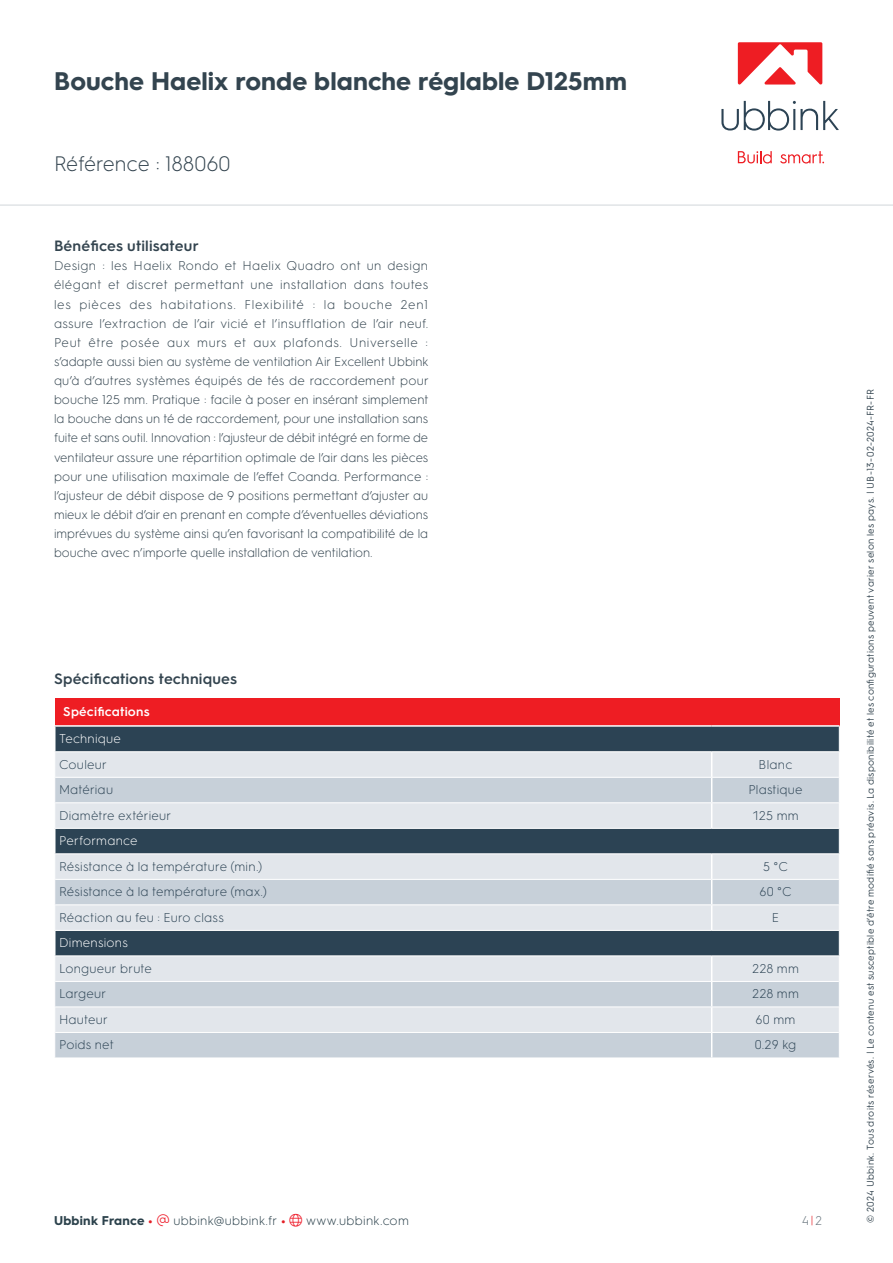
<style>
.page{position:relative;width:893px;height:1263px;background:#fff}
.page>*{position:absolute;margin:0;border:0;box-sizing:border-box;transform-origin:0 0}
.t1{font:700 25.5px "HGS3";letter-spacing:.005em;color:#33444f}
.t2{font:300 21px "HGS3";color:#33444f}
.t3{font:600 15px "HGS3";letter-spacing:.01em;color:#33444f}
.t4{font:300 12.75px/19px "HGS3";color:#33444f;text-align:justify}
.t5{font:300 12.75px "HGS3";letter-spacing:.015em;color:#2c4354}
.t6{font:300 12.75px "HGS3";letter-spacing:.02em;color:#2c424c}
.t7{font:300 12.75px "HGS3";letter-spacing:.02em;color:#fff}
.t8{font:600 12.75px "HGS3";letter-spacing:.015em;color:#fff}
.t9{font:300 12.75px "HGS3";color:#66737c}
.t10{font:9.75px "HGS3";letter-spacing:.025em;color:#33444f}
.s1{font-weight:700}
.s2{font-weight:700;color:#e31e25}
.s3{color:#ee1f2d}
.s4{color:#e31e25}
</style>
<div class="page">
<div style="left:55px;top:698px;width:784px;height:28px;background:#ee1d23"></div>
<div style="left:56px;top:727px;width:783px;height:24px;background:#2c4354"></div>
<div style="left:55px;top:752px;width:784px;height:25px;background:#e2e6eb"></div>
<svg style="left:55px;top:778px;width:784px;height:279px;background:#b8c1c9"></svg>
<hr style="left:54px;top:725px;width:658px;height:2px;background:#fff">
<hr style="left:712px;top:725px;width:127px;height:2px;background:#fff">
<hr style="left:55px;top:802px;width:657px;height:1px;background:#fff">
<hr style="left:712px;top:802px;width:127px;height:1px;background:#fff">
<svg style="left:711px;top:752px;width:1px;height:76px"></svg>
<hr style="left:54px;top:828px;width:658px;height:1px;background:#fff">
<hr style="left:712px;top:828px;width:128px;height:1px;background:#fff">
<hr style="left:54px;top:829px;width:2px;height:24px;background:#fff">
<hr style="left:54px;top:853px;width:658px;height:1px;background:#fff">
<hr style="left:712px;top:853px;width:128px;height:1px;background:#fff">
<hr style="left:55px;top:879px;width:657px;height:1px;background:#fff">
<hr style="left:712px;top:879px;width:127px;height:1px;background:#fff">
<hr style="left:55px;top:904px;width:657px;height:1px;background:#fff">
<hr style="left:712px;top:904px;width:127px;height:1px;background:#fff">
<svg style="left:711px;top:854px;width:1px;height:76px"></svg>
<hr style="left:54px;top:930px;width:658px;height:1px;background:#fff">
<hr style="left:712px;top:930px;width:128px;height:1px;background:#fff">
<hr style="left:54px;top:931px;width:2px;height:24px;background:#fff">
<hr style="left:54px;top:955px;width:658px;height:1px;background:#fff">
<hr style="left:712px;top:955px;width:128px;height:1px;background:#fff">
<hr style="left:55px;top:981px;width:657px;height:1px;background:#fff">
<hr style="left:712px;top:981px;width:127px;height:1px;background:#fff">
<hr style="left:55px;top:1006px;width:657px;height:1px;background:#fff">
<hr style="left:712px;top:1006px;width:127px;height:1px;background:#fff">
<hr style="left:55px;top:1032px;width:657px;height:1px;background:#fff">
<hr style="left:712px;top:1032px;width:127px;height:1px;background:#fff">
<svg style="left:711px;top:956px;width:1px;height:101px"></svg>
<svg style="left:839px;top:727px;width:1px;height:229px"></svg>
<hr style="left:0;top:204px;width:893px;height:2px;background:#e1e4e6">
<svg style="left:721px;top:101px;width:118px;height:30px"></svg>
<svg style="left:738px;top:151px;width:34px;height:13px"></svg>
<svg style="left:780px;top:151px;width:44px;height:13px"></svg>
<svg style="left:738px;top:42px;width:84px;height:43px"></svg>
<h1 class="t1" style="left:54px;top:63px;width:574px">Bouche Haelix ronde blanche réglable D125mm</h1>
<h2 class="t2" style="left:54px;top:150px;width:178px">Référence : 188060</h2>
<p class="t3" style="left:54px;top:235px;width:146px">Bénéfices utilisateur</p>
<p class="t4" style="left:54px;top:256px;width:376px">Design : les Haelix Rondo et Haelix Quadro ont un design élégant et discret permettant une installation dans toutes les pièces des habitations. Flexibilité : la bouche 2en1 assure l’extraction de l’air vicié et l’insufflation de l’air neuf.<br>Peut être posée aux murs et aux plafonds. Universelle : s’adapte aussi bien au système de ventilation Air Excellent Ubbink qu’à d’autres systèmes équipés de tés de raccordement pour bouche 125 mm. Pratique : facile à poser en insérant simplement la bouche dans un té de raccordement, pour une installation sans fuite et sans outil. Innovation : l’ajusteur de débit intégré en forme de ventilateur assure une répartition optimale de l’air dans les pièces pour une utilisation maximale de l’effet Coanda. Performance : l’ajusteur de débit dispose de 9 positions permettant d’ajuster au mieux le débit d’air en prenant en compte d’éventuelles déviations imprévues du système ainsi qu’en favorisant la compatibilité de la bouche avec n’importe quelle installation de ventilation.</p>
<p class="t3" style="left:54px;top:668px;width:185px">Spécifications techniques</p>
<p class="t8" style="left:63px;top:702px;width:88px">Spécifications</p>
<p class="t7" style="left:59px;top:730px;width:64px">Technique</p>
<p class="t5" style="left:59px;top:756px;width:49px">Couleur</p>
<p class="t5" style="left:759px;top:756px;width:35px">Blanc</p>
<p class="t5" style="left:59px;top:781px;width:56px">Matériau</p>
<p class="t5" style="left:748px;top:781px;width:56px">Plastique</p>
<p class="t5" style="left:59px;top:807px;width:114px">Diamètre extérieur</p>
<p class="t5" style="left:752px;top:807px;width:48px">125 mm</p>
<p class="t7" style="left:59px;top:832px;width:80px">Performance</p>
<p class="t5" style="left:59px;top:858px;width:205px">Résistance à la température (min.)</p>
<p class="t5" style="left:763px;top:858px;width:27px">5 °C</p>
<p class="t5" style="left:59px;top:883px;width:210px">Résistance à la température (max.)</p>
<p class="t5" style="left:759px;top:883px;width:34px">60 °C</p>
<p class="t5" style="left:59px;top:909px;width:166px">Réaction au feu : Euro class</p>
<p class="t5" style="left:772px;top:909px;width:9px">E</p>
<p class="t7" style="left:59px;top:934px;width:70px">Dimensions</p>
<p class="t5" style="left:59px;top:960px;width:94px">Longueur brute</p>
<p class="t5" style="left:752px;top:960px;width:49px">228 mm</p>
<p class="t5" style="left:59px;top:985px;width:49px">Largeur</p>
<p class="t5" style="left:752px;top:985px;width:49px">228 mm</p>
<p class="t5" style="left:59px;top:1011px;width:50px">Hauteur</p>
<p class="t5" style="left:755px;top:1011px;width:42px">60 mm</p>
<p class="t5" style="left:59px;top:1036px;width:56px">Poids net</p>
<p class="t5" style="left:755px;top:1036px;width:43px">0.29 kg</p>
<p class="t6" style="left:54px;top:1211px;width:356px"><span class="s1">Ubbink France</span> <span class="s2">•</span> <span class="s3">▼</span> ubbink@ubbink.fr <span class="s2">•</span> <span class="s3">●□</span> www.ubbink.com</p>
<p class="t9" style="left:802px;top:1211px;width:22px">4<span class="s4">|</span>2</p>
<p class="t10" style="left:864px;top:1222px;width:835px;rotate:-90deg">© 2024 Ubbink. Tous droits réservés. | Le contenu est susceptible d’être modifié sans préavis. La disponibilité et les configurations peuvent varier selon les pays. | UB-13-02-2024-FR-FR</p>
</div>
